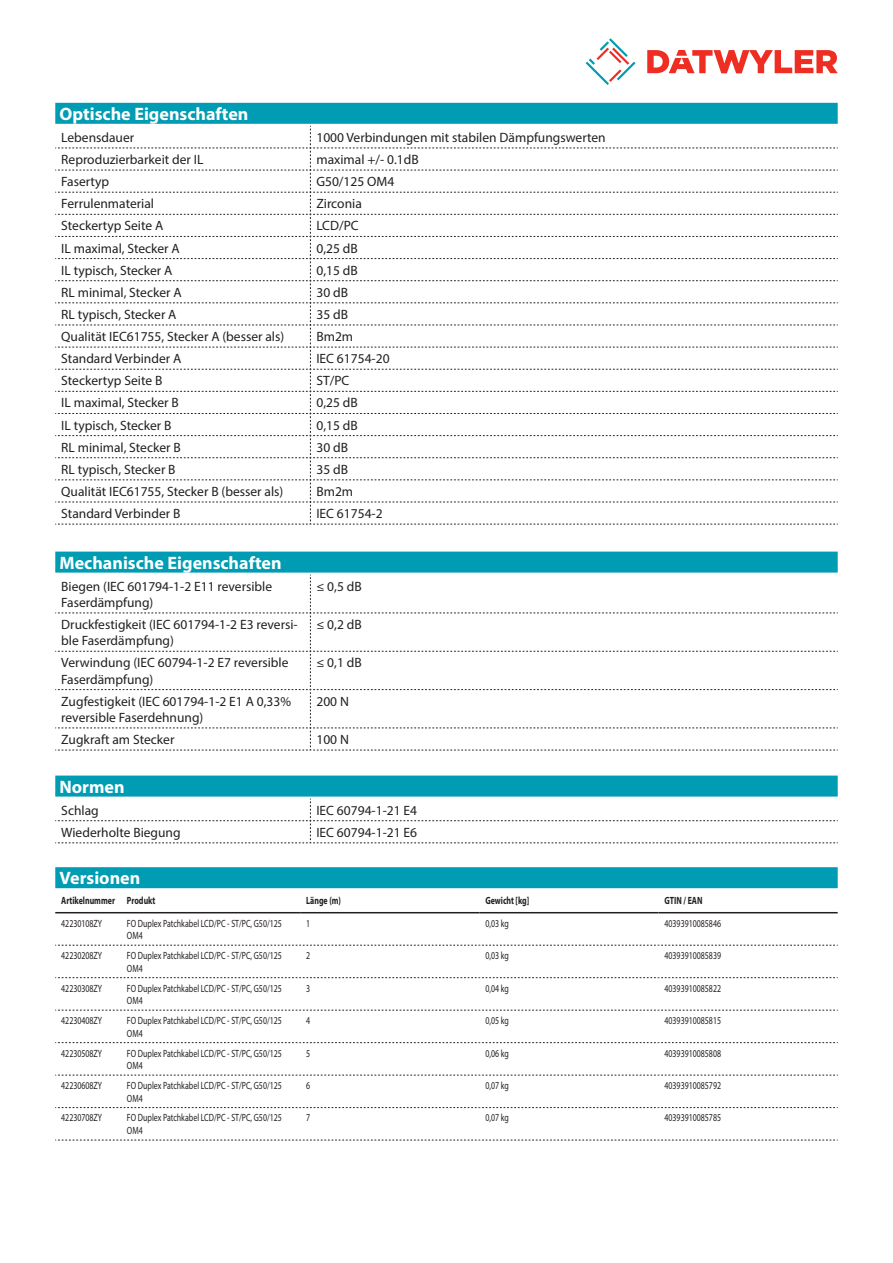
<style>
.page{position:relative;width:893px;height:1263px;background:#fff}
.page>*{position:absolute;margin:0;border:0;box-sizing:border-box;transform-origin:0 0}
.Standard_Head_Proper{font:700 18px "Myriad Pro";color:#fff}
.myriad_light_propert{font:13.5px/16.2px "Myriad Pro";color:#231f20}
.myriadlight{font:10.5px/12.6px "Myriad Pro";color:#231f20;scale:.75 1}
.myriadbold{font:700 10.5px "Myriad Pro";color:#231f20;scale:.75 1}
</style>
<div class="page">
<svg style="left:586px;top:38px;width:49px;height:47px"></svg>
<svg style="left:647px;top:50px;width:191px;height:23px"></svg>
<div style="left:55px;top:775px;width:783px;height:21px;background:#009cb3"></div>
<svg style="left:55px;top:798px;width:783px;height:45px"></svg>
<div style="left:55px;top:867px;width:783px;height:21px;background:#009cb3"></div>
<hr style="left:55px;top:912px;width:66px;height:1px;background:#231f20">
<hr style="left:121px;top:912px;width:179px;height:1px;background:#231f20">
<hr style="left:300px;top:912px;width:179px;height:1px;background:#231f20">
<hr style="left:479px;top:912px;width:179px;height:1px;background:#231f20">
<hr style="left:658px;top:912px;width:180px;height:1px;background:#231f20">
<svg style="left:55px;top:945px;width:783px;height:1px"></svg>
<svg style="left:55px;top:977px;width:783px;height:1px"></svg>
<svg style="left:55px;top:1010px;width:783px;height:1px"></svg>
<svg style="left:55px;top:1042px;width:783px;height:1px"></svg>
<svg style="left:55px;top:1075px;width:783px;height:1px"></svg>
<svg style="left:55px;top:1107px;width:783px;height:1px"></svg>
<svg style="left:55px;top:1140px;width:783px;height:1px"></svg>
<div style="left:55px;top:103px;width:783px;height:21px;background:#009cb3"></div>
<svg style="left:55px;top:126px;width:783px;height:399px"></svg>
<div style="left:55px;top:552px;width:783px;height:21px;background:#009cb3"></div>
<svg style="left:55px;top:575px;width:783px;height:176px"></svg>
<p class="Standard_Head_Proper" style="left:60px;top:102px;width:190px">Optische Eigenschaften</p>
<p class="myriad_light_propert" style="left:61px;top:129px;width:74px">Lebensdauer</p>
<p class="myriad_light_propert" style="left:316px;top:129px;width:291px">1000 Verbindungen mit stabilen Dämpfungswerten</p>
<p class="myriad_light_propert" style="left:61px;top:151px;width:144px">Reproduzierbarkeit der IL</p>
<p class="myriad_light_propert" style="left:316px;top:151px;width:104px">maximal +/- 0.1dB</p>
<p class="myriad_light_propert" style="left:61px;top:173px;width:49px">Fasertyp</p>
<p class="myriad_light_propert" style="left:316px;top:173px;width:79px">G50/125 OM4</p>
<p class="myriad_light_propert" style="left:61px;top:195px;width:94px">Ferrulenmaterial</p>
<p class="myriad_light_propert" style="left:316px;top:195px;width:47px">Zirconia</p>
<p class="myriad_light_propert" style="left:61px;top:218px;width:104px">Steckertyp Seite A</p>
<p class="myriad_light_propert" style="left:316px;top:218px;width:44px">LCD/PC</p>
<p class="myriad_light_propert" style="left:61px;top:240px;width:120px">IL maximal, Stecker A</p>
<p class="myriad_light_propert" style="left:316px;top:240px;width:43px">0,25 dB</p>
<p class="myriad_light_propert" style="left:61px;top:262px;width:113px">IL typisch, Stecker A</p>
<p class="myriad_light_propert" style="left:316px;top:262px;width:43px">0,15 dB</p>
<p class="myriad_light_propert" style="left:61px;top:284px;width:122px">RL minimal, Stecker A</p>
<p class="myriad_light_propert" style="left:316px;top:284px;width:33px">30 dB</p>
<p class="myriad_light_propert" style="left:61px;top:306px;width:117px">RL typisch, Stecker A</p>
<p class="myriad_light_propert" style="left:316px;top:306px;width:33px">35 dB</p>
<p class="myriad_light_propert" style="left:61px;top:328px;width:225px">Qualität IEC61755, Stecker A (besser als)</p>
<p class="myriad_light_propert" style="left:316px;top:328px;width:38px">Bm2m</p>
<p class="myriad_light_propert" style="left:61px;top:350px;width:122px">Standard Verbinder A</p>
<p class="myriad_light_propert" style="left:316px;top:350px;width:75px">IEC 61754-20</p>
<p class="myriad_light_propert" style="left:61px;top:372px;width:103px">Steckertyp Seite B</p>
<p class="myriad_light_propert" style="left:316px;top:372px;width:35px">ST/PC</p>
<p class="myriad_light_propert" style="left:61px;top:395px;width:119px">IL maximal, Stecker B</p>
<p class="myriad_light_propert" style="left:316px;top:395px;width:43px">0,25 dB</p>
<p class="myriad_light_propert" style="left:61px;top:417px;width:112px">IL typisch, Stecker B</p>
<p class="myriad_light_propert" style="left:316px;top:417px;width:43px">0,15 dB</p>
<p class="myriad_light_propert" style="left:61px;top:439px;width:121px">RL minimal, Stecker B</p>
<p class="myriad_light_propert" style="left:316px;top:439px;width:33px">30 dB</p>
<p class="myriad_light_propert" style="left:61px;top:461px;width:116px">RL typisch, Stecker B</p>
<p class="myriad_light_propert" style="left:316px;top:461px;width:33px">35 dB</p>
<p class="myriad_light_propert" style="left:61px;top:483px;width:224px">Qualität IEC61755, Stecker B (besser als)</p>
<p class="myriad_light_propert" style="left:316px;top:483px;width:38px">Bm2m</p>
<p class="myriad_light_propert" style="left:61px;top:505px;width:121px">Standard Verbinder B</p>
<p class="myriad_light_propert" style="left:316px;top:505px;width:68px">IEC 61754-2</p>
<p class="Standard_Head_Proper" style="left:60px;top:551px;width:224px">Mechanische Eigenschaften</p>
<p class="myriad_light_propert" style="left:61px;top:578px;width:212px">Biegen (IEC 601794-1-2 E11 reversible<br>Faserdämpfung)</p>
<p class="myriad_light_propert" style="left:316px;top:578px;width:47px">≤ 0,5 dB</p>
<p class="myriad_light_propert" style="left:61px;top:616px;width:238px">Druckfestigkeit (IEC 601794-1-2 E3 reversi&shy;ble Faserdämpfung)</p>
<p class="myriad_light_propert" style="left:316px;top:616px;width:47px">≤ 0,2 dB</p>
<p class="myriad_light_propert" style="left:61px;top:654px;width:229px">Verwindung (IEC 60794-1-2 E7 reversible<br>Faserdämpfung)</p>
<p class="myriad_light_propert" style="left:316px;top:654px;width:47px">≤ 0,1 dB</p>
<p class="myriad_light_propert" style="left:61px;top:693px;width:231px">Zugfestigkeit (IEC 601794-1-2 E1 A 0,33% reversible Faserdehnung)</p>
<p class="myriad_light_propert" style="left:316px;top:693px;width:34px">200 N</p>
<p class="myriad_light_propert" style="left:61px;top:731px;width:115px">Zugkraft am Stecker</p>
<p class="myriad_light_propert" style="left:316px;top:731px;width:34px">100 N</p>
<p class="Standard_Head_Proper" style="left:60px;top:775px;width:67px">Normen</p>
<p class="myriad_light_propert" style="left:61px;top:802px;width:39px">Schlag</p>
<p class="myriad_light_propert" style="left:316px;top:802px;width:102px">IEC 60794-1-21 E4</p>
<p class="myriad_light_propert" style="left:61px;top:824px;width:121px">Wiederholte Biegung</p>
<p class="myriad_light_propert" style="left:316px;top:824px;width:102px">IEC 60794-1-21 E6</p>
<p class="Standard_Head_Proper" style="left:60px;top:866px;width:82px">Versionen</p>
<p class="myriadbold" style="left:61px;top:894px;width:73px">Artikelnummer</p>
<p class="myriadbold" style="left:127px;top:894px;width:39px">Produkt</p>
<p class="myriadbold" style="left:306px;top:894px;width:48px">Länge (m)</p>
<p class="myriadbold" style="left:485px;top:894px;width:60px">Gewicht [kg]</p>
<p class="myriadbold" style="left:664px;top:894px;width:52px">GTIN / EAN</p>
<p class="myriadlight" style="left:61px;top:916px;width:56px">42230108ZY</p>
<p class="myriadlight" style="left:127px;top:916px;width:208px">FO Duplex Patchkabel LCD/PC - ST/PC, G50/125<br>OM4</p>
<p class="myriadlight" style="left:306px;top:916px;width:7px">1</p>
<p class="myriadlight" style="left:485px;top:916px;width:33px">0,03 kg</p>
<p class="myriadlight" style="left:664px;top:916px;width:77px">40393910085846</p>
<p class="myriadlight" style="left:61px;top:949px;width:56px">42230208ZY</p>
<p class="myriadlight" style="left:127px;top:949px;width:208px">FO Duplex Patchkabel LCD/PC - ST/PC, G50/125<br>OM4</p>
<p class="myriadlight" style="left:306px;top:949px;width:7px">2</p>
<p class="myriadlight" style="left:485px;top:949px;width:33px">0,03 kg</p>
<p class="myriadlight" style="left:664px;top:949px;width:77px">40393910085839</p>
<p class="myriadlight" style="left:61px;top:981px;width:56px">42230308ZY</p>
<p class="myriadlight" style="left:127px;top:981px;width:208px">FO Duplex Patchkabel LCD/PC - ST/PC, G50/125<br>OM4</p>
<p class="myriadlight" style="left:306px;top:981px;width:7px">3</p>
<p class="myriadlight" style="left:485px;top:981px;width:33px">0,04 kg</p>
<p class="myriadlight" style="left:664px;top:981px;width:77px">40393910085822</p>
<p class="myriadlight" style="left:61px;top:1014px;width:56px">42230408ZY</p>
<p class="myriadlight" style="left:127px;top:1014px;width:208px">FO Duplex Patchkabel LCD/PC - ST/PC, G50/125<br>OM4</p>
<p class="myriadlight" style="left:306px;top:1014px;width:7px">4</p>
<p class="myriadlight" style="left:485px;top:1014px;width:33px">0,05 kg</p>
<p class="myriadlight" style="left:664px;top:1014px;width:77px">40393910085815</p>
<p class="myriadlight" style="left:61px;top:1046px;width:56px">42230508ZY</p>
<p class="myriadlight" style="left:127px;top:1046px;width:208px">FO Duplex Patchkabel LCD/PC - ST/PC, G50/125<br>OM4</p>
<p class="myriadlight" style="left:306px;top:1046px;width:7px">5</p>
<p class="myriadlight" style="left:485px;top:1046px;width:33px">0,06 kg</p>
<p class="myriadlight" style="left:664px;top:1046px;width:77px">40393910085808</p>
<p class="myriadlight" style="left:61px;top:1079px;width:56px">42230608ZY</p>
<p class="myriadlight" style="left:127px;top:1079px;width:208px">FO Duplex Patchkabel LCD/PC - ST/PC, G50/125<br>OM4</p>
<p class="myriadlight" style="left:306px;top:1079px;width:7px">6</p>
<p class="myriadlight" style="left:485px;top:1079px;width:33px">0,07 kg</p>
<p class="myriadlight" style="left:664px;top:1079px;width:77px">40393910085792</p>
<p class="myriadlight" style="left:61px;top:1111px;width:56px">42230708ZY</p>
<p class="myriadlight" style="left:127px;top:1111px;width:208px">FO Duplex Patchkabel LCD/PC - ST/PC, G50/125<br>OM4</p>
<p class="myriadlight" style="left:306px;top:1111px;width:7px">7</p>
<p class="myriadlight" style="left:485px;top:1111px;width:33px">0,07 kg</p>
<p class="myriadlight" style="left:664px;top:1111px;width:77px">40393910085785</p>
</div>
